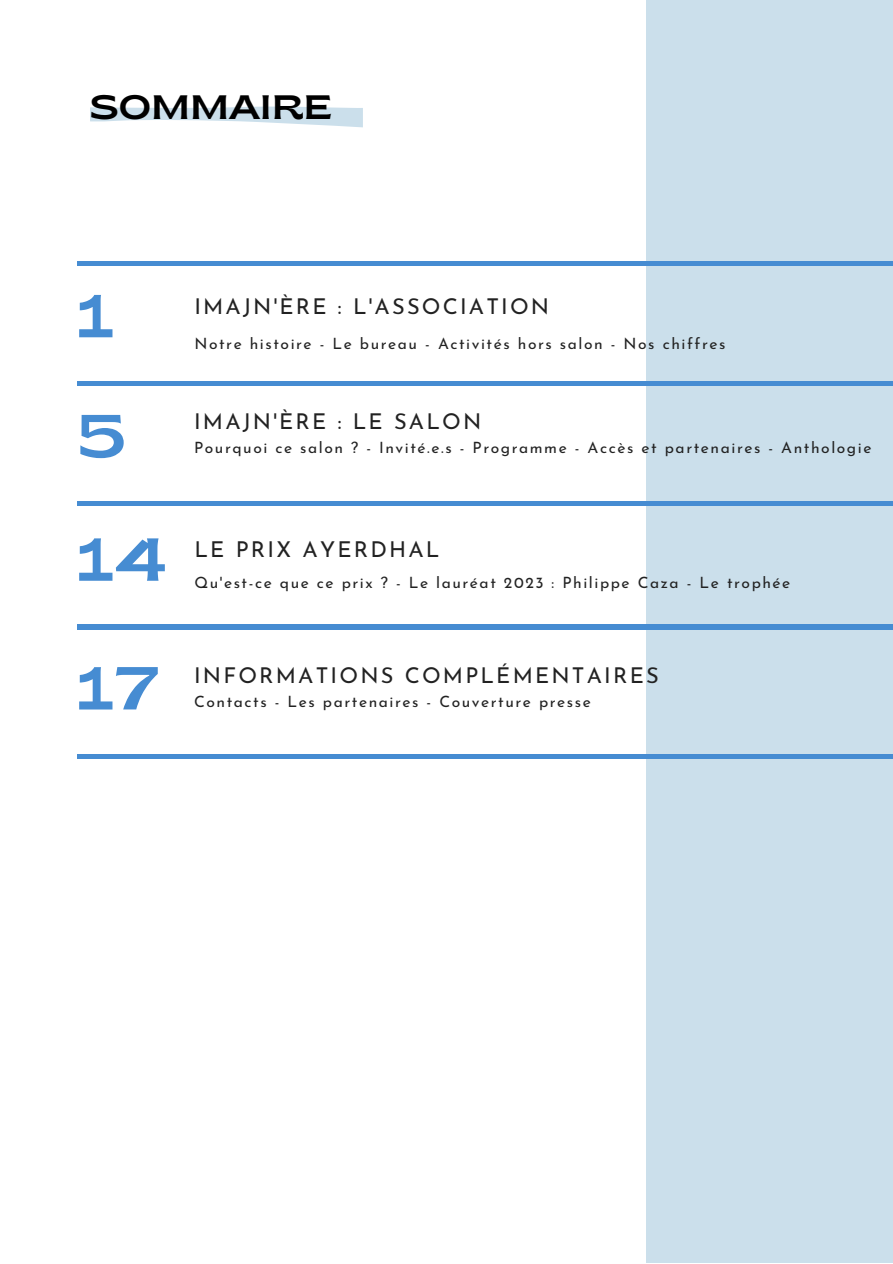
<style>
.page{position:relative;width:893px;height:1264px;background:#fff}
.page>*{position:absolute;margin:0;border:0;box-sizing:border-box;transform-origin:0 0}
.t1{font:semi-expanded 60.45px "Brice";color:#468cd2}
.t2{font:semi-expanded 33.75px "Brice";color:#000}
.t3{font:21.9px "Josefin Sans";letter-spacing:.1em;color:#222}
.t4{font:21.75px "Josefin Sans";letter-spacing:.1em;color:#222}
.t5{font:15.6px "Josefin Sans";letter-spacing:.1em;color:#222}
</style>
<div class="page">
<div style="left:646px;top:0;width:246px;height:1262px;background:#cbdfeb"></div>
<div style="left:77px;top:381px;width:815px;height:5px;background:#468cd2"></div>
<hr style="left:77px;top:501px;width:815px;height:4px;background:#468cd2">
<hr style="left:77px;top:625px;width:815px;height:4px;background:#468cd2">
<hr style="left:77px;top:754px;width:815px;height:4px;background:#468cd2">
<svg style="left:90px;top:106px;width:273px;height:21px"></svg>
<hr style="left:77px;top:261px;width:815px;height:4px;background:#468cd2">
<h2 class="t2" style="left:90px;top:94px;width:244px">SOMMAIRE</h2>
<h1 class="t1" style="left:77px;top:292px;width:38px">1</h1>
<h3 class="t4" style="left:194px;top:298px;width:356px">IMAJN'ÈRE : L'ASSOCIATION</h3>
<p class="t5" style="left:194px;top:337px;width:532px">Notre histoire - Le bureau - Activités hors salon - Nos chiffres</p>
<h1 class="t1" style="left:77px;top:412px;width:50px">5</h1>
<h3 class="t4" style="left:194px;top:412px;width:289px">IMAJN'ÈRE : LE SALON</h3>
<p class="t5" style="left:194px;top:441px;width:678px">Pourquoi ce salon ? - Invité.e.s - Programme - Accès et partenaires - Anthologie</p>
<h1 class="t1" style="left:77px;top:535px;width:91px">14</h1>
<h3 class="t3" style="left:194px;top:540px;width:247px">LE PRIX AYERDHAL</h3>
<p class="t5" style="left:194px;top:576px;width:597px">Qu'est-ce que ce prix ? - Le lauréat 2023 : Philippe Caza - Le trophée</p>
<h1 class="t1" style="left:77px;top:664px;width:83px">17</h1>
<h3 class="t4" style="left:194px;top:667px;width:466px">INFORMATIONS COMPLÉMENTAIRES</h3>
<p class="t5" style="left:194px;top:695px;width:398px">Contacts - Les partenaires - Couverture presse</p>
</div>
